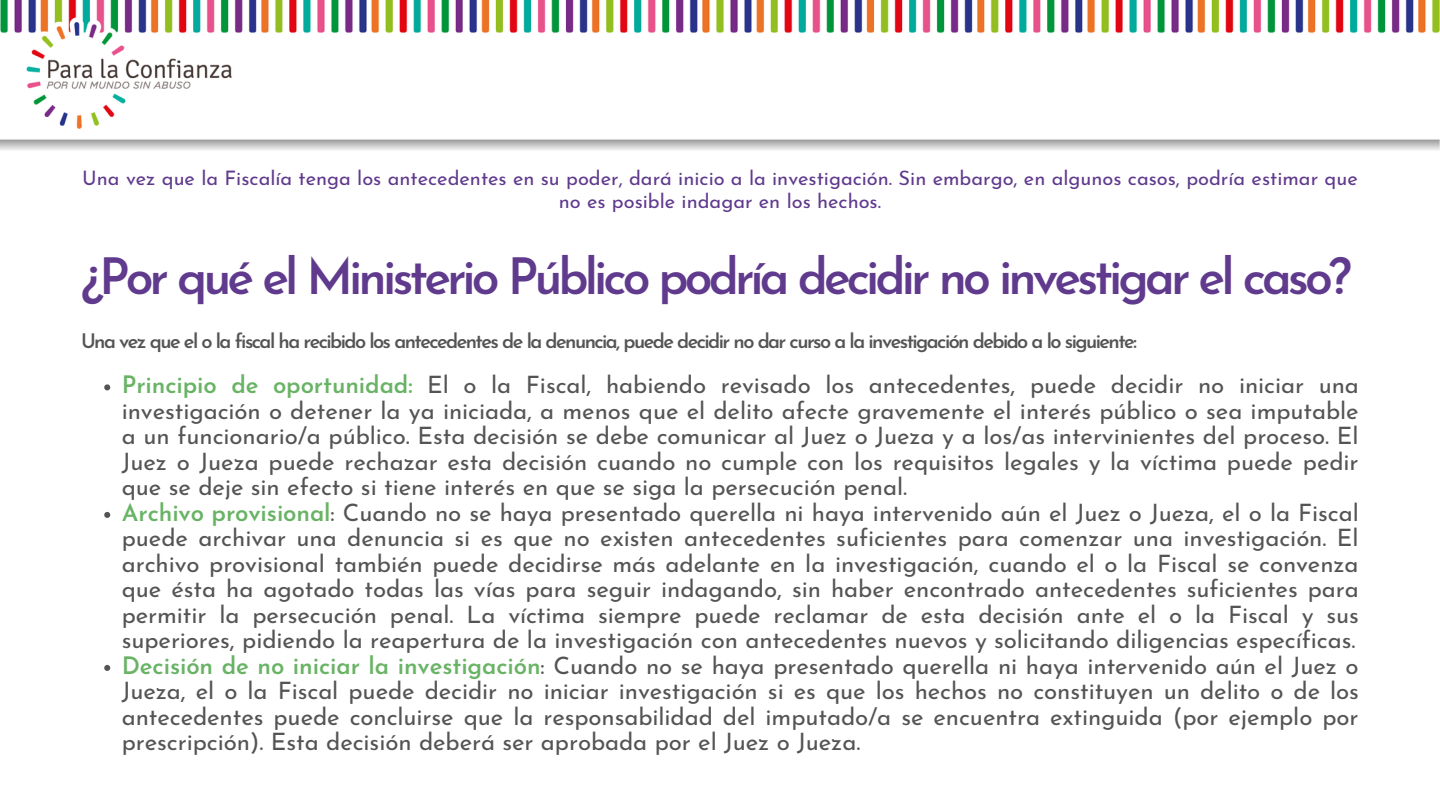
<style>
.page{position:relative;width:1440px;height:810px;background:#fff}
.page>*{position:absolute;margin:0;border:0;box-sizing:border-box;transform-origin:0 0}
.t1{font:600 50px "Josefin Sans";letter-spacing:-.08em;color:#603a8d}
.t2{font:24px/25.5px "Josefin Sans";letter-spacing:-.005em;color:#545454;text-align:justify}
.t3{font:20px/22.5px "Josefin Sans";color:#603a8d;text-align:center}
.t4{font:600 20px "Josefin Sans";letter-spacing:-.08em;color:#545454}
.s1{font-weight:600;color:#68b364}
</style>
<div class="page">
<img style="left:0;top:0;width:1440px;height:150px">
<svg style="left:104px;top:384px;width:6px;height:6px"></svg>
<svg style="left:104px;top:512px;width:6px;height:6px"></svg>
<svg style="left:104px;top:665px;width:6px;height:6px"></svg>
<p class="t3" style="left:82px;top:169px;width:1277px">Una vez que la Fiscalía tenga los antecedentes en su poder, dará inicio a la investigación. Sin embargo, en algunos casos, podría estimar que no es posible indagar en los hechos.</p>
<p class="t1" style="left:81px;top:257px;width:1273px">¿Por qué el Ministerio Público podría decidir no investigar el caso?</p>
<p class="t4" style="left:81px;top:333px;width:1057px">Una vez que el o la fiscal ha recibido los antecedentes de la denuncia, puede decidir no dar curso a la investigación debido a lo siguiente:</p>
<p class="t2" style="left:122px;top:375px;width:1239px"><span class="s1">Principio de oportunidad:</span> El o la Fiscal, habiendo revisado los antecedentes, puede decidir no iniciar una investigación o detener la ya iniciada, a menos que el delito afecte gravemente el interés público o sea imputable a un funcionario/a público. Esta decisión se debe comunicar al Juez o Jueza y a los/as intervinientes del proceso. El Juez o Jueza puede rechazar esta decisión cuando no cumple con los requisitos legales y la víctima puede pedir que se deje sin efecto si tiene interés en que se siga la persecución penal.</p>
<p class="t2" style="left:122px;top:502px;width:1239px"><span class="s1">Archivo provisional</span>: Cuando no se haya presentado querella ni haya intervenido aún el Juez o Jueza, el o la Fiscal puede archivar una denuncia si es que no existen antecedentes suficientes para comenzar una investigación. El archivo provisional también puede decidirse más adelante en la investigación, cuando el o la Fiscal se convenza que ésta ha agotado todas las vías para seguir indagando, sin haber encontrado antecedentes suficientes para permitir la persecución penal. La víctima siempre puede reclamar de esta decisión ante el o la Fiscal y sus superiores, pidiendo la reapertura de la investigación con antecedentes nuevos y solicitando diligencias específicas.</p>
<p class="t2" style="left:122px;top:655px;width:1239px"><span class="s1">Decisión de no iniciar la investigación</span>: Cuando no se haya presentado querella ni haya intervenido aún el Juez o Jueza, el o la Fiscal puede decidir no iniciar investigación si es que los hechos no constituyen un delito o de los antecedentes puede concluirse que la responsabilidad del imputado/a se encuentra extinguida (por ejemplo por prescripción). Esta decisión deberá ser aprobada por el Juez o Jueza.</p>
</div>
